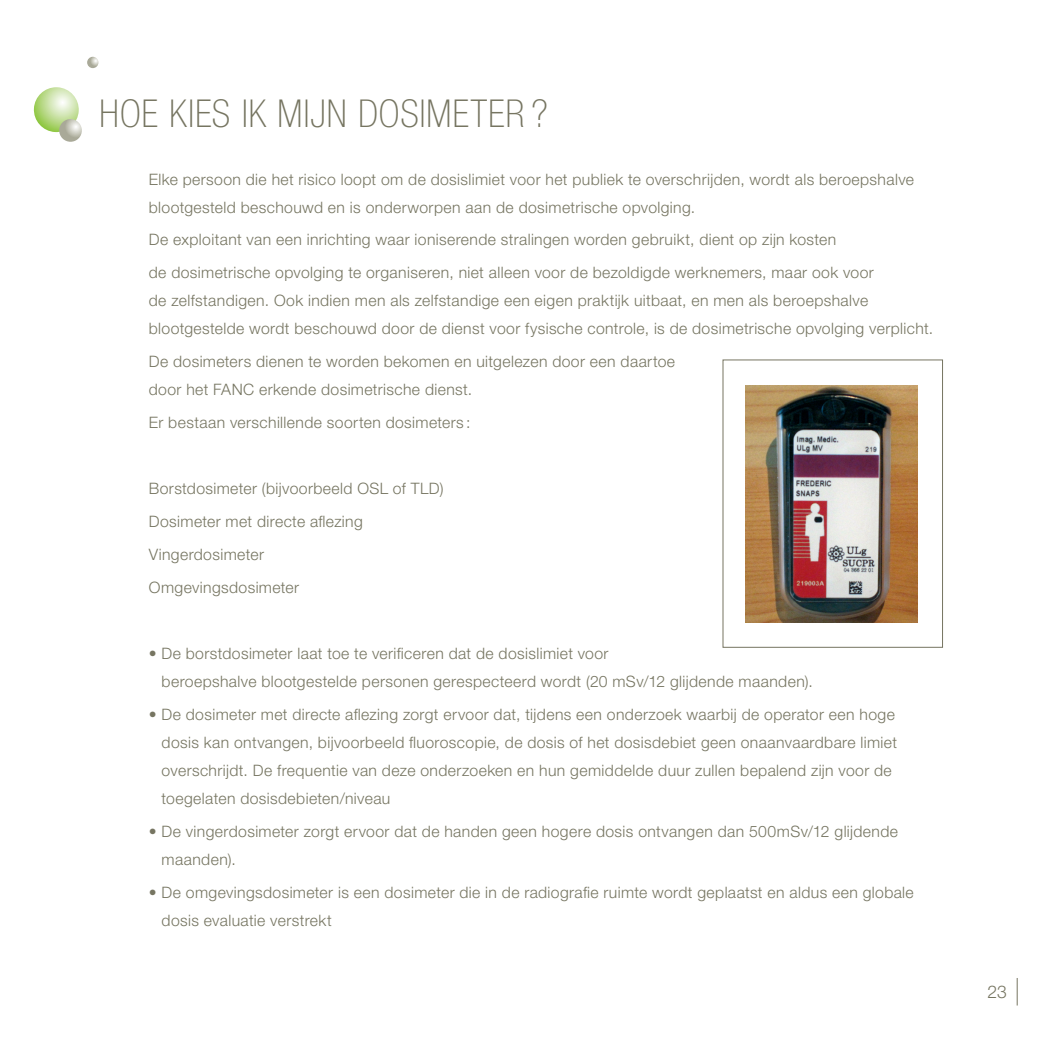
<style>
.page{position:relative;width:1042px;height:1042px;background:#fff}
.page>*{position:absolute;margin:0;border:0;box-sizing:border-box;transform-origin:0 0}
.t1{font:100 condensed 38.5px "Helvetica Neue LT Std";letter-spacing:.02em;color:#767561}
.t2{font:300 17.5px "Helvetica Neue LT Std";color:#767561}
.t3{font:300 15.75px/28px "Helvetica Neue LT Std";letter-spacing:.025em;color:#767561}
</style>
<div class="page">
<svg style="left:1016px;top:978px;width:1px;height:27px"></svg>
<img style="left:745px;top:385px;width:173px;height:237px">
<svg style="left:33px;top:87px;width:46px;height:46px"></svg>
<svg style="left:59px;top:119px;width:23px;height:23px"></svg>
<svg style="left:87px;top:57px;width:11px;height:11px"></svg>
<h1 class="t1" style="left:99px;top:92px;width:450px">HOE KIES IK MIJN DOSIMETER ?</h1>
<p class="t3" style="left:149px;top:165px;width:767px">Elke persoon die het risico loopt om de dosislimiet voor het publiek te overschrijden, wordt als beroepshalve blootgesteld beschouwd en is onderworpen aan de dosimetrische opvolging.</p>
<p class="t3" style="left:149px;top:223px;width:726px;line-height:32.9px">De exploitant van een inrichting waar ioniserende stralingen worden gebruikt, dient op zijn kosten<br>de dosimetrische opvolging te organiseren, niet alleen voor de bezoldigde werknemers, maar ook voor</p>
<p class="t3" style="left:149px;top:286px;width:786px">de zelfstandigen. Ook indien men als zelfstandige een eigen praktijk uitbaat, en men als beroepshalve blootgestelde wordt beschouwd door de dienst voor fysische controle, is de dosimetrische opvolging verplicht.</p>
<p class="t3" style="left:149px;top:347px;width:528px">De dosimeters dienen te worden bekomen en uitgelezen door een daartoe door het FANC erkende dosimetrische dienst.</p>
<p class="t3" style="left:149px;top:408px;width:323px">Er bestaan verschillende soorten dosimeters :</p>
<p class="t3" style="left:149px;top:472px;width:296px;line-height:32.9px">Borstdosimeter (bijvoorbeeld OSL of TLD)<br>Dosimeter met directe aflezing<br>Vingerdosimeter<br>Omgevingsdosimeter</p>
<p class="t3" style="left:162px;top:639px;width:653px;text-indent:-13px">• De borstdosimeter laat toe te verificeren dat de dosislimiet voor<br>beroepshalve blootgestelde personen gerespecteerd wordt (20 mSv/12 glijdende maanden).</p>
<p class="t3" style="left:162px;top:700px;width:737px;text-indent:-13px">• De dosimeter met directe aflezing zorgt ervoor dat, tijdens een onderzoek waarbij de operator een hoge dosis kan ontvangen, bijvoorbeeld fluoroscopie, de dosis of het dosisdebiet geen onaanvaardbare limiet overschrijdt. De frequentie van deze onderzoeken en hun gemiddelde duur zullen bepalend zijn voor de toegelaten dosisdebieten/niveau</p>
<p class="t3" style="left:162px;top:817px;width:738px;text-indent:-13px">• De vingerdosimeter zorgt ervoor dat de handen geen hogere dosis ontvangen dan 500mSv/12 glijdende maanden).</p>
<p class="t3" style="left:162px;top:878px;width:753px;text-indent:-13px">• De omgevingsdosimeter is een dosimeter die in de radiografie ruimte wordt geplaatst en aldus een globale dosis evaluatie verstrekt</p>
<p class="t2" style="left:987px;top:981px;width:21px">23</p>
</div>
